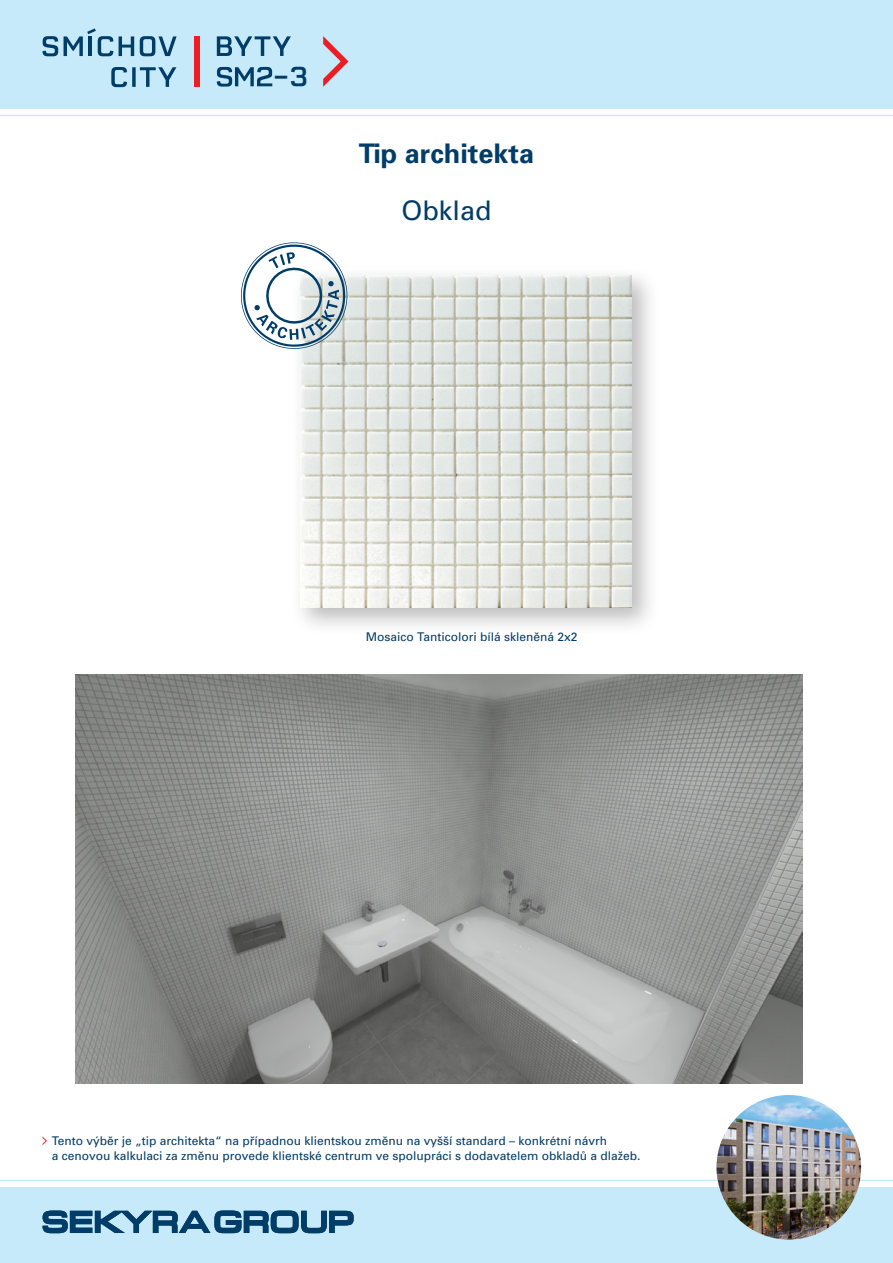
<style>
.page{position:relative;width:893px;height:1263px;background:#fff}
.page>*{position:absolute;margin:0;border:0;box-sizing:border-box;transform-origin:0 0}
.t1{font:700 27px "Univers CE";color:#003d69}
.t2{font:27px "Univers CE";color:#003d69}
.t3{font:26.7px "Erbaum";color:#003d69}
.t4{font:12px/14.4px "Univers CE";color:#003d69}
</style>
<div class="page">
<div style="left:0;top:1187px;width:893px;height:76px;background:#c6eafa"></div>
<hr style="left:0;top:1180px;width:893px;height:1px;background:#c6eafa">
<div style="left:0;top:0;width:893px;height:108px;background:#c6eafa"></div>
<hr style="left:0;top:115px;width:893px;height:1px;background:#c6eafa">
<img style="left:716px;top:1095px;width:145px;height:144px;border-radius:72px">
<svg style="left:43px;top:1210px;width:311px;height:23px"></svg>
<svg style="left:217px;top:67px;width:55px;height:20px"></svg>
<svg style="left:323px;top:36px;width:26px;height:51px"></svg>
<div style="left:194px;top:36px;width:5px;height:51px;background:#ee1d23"></div>
<svg style="left:217px;top:36px;width:74px;height:20px"></svg>
<svg style="left:111px;top:67px;width:65px;height:20px"></svg>
<svg style="left:140px;top:36px;width:37px;height:20px"></svg>
<svg style="left:119px;top:36px;width:15px;height:20px"></svg>
<svg style="left:64px;top:28px;width:49px;height:28px"></svg>
<svg style="left:43px;top:36px;width:15px;height:20px"></svg>
<div style="left:291px;top:266px;width:368px;height:369px;background:#231f20;opacity:.3"></div>
<img style="left:300px;top:276px;width:332px;height:331px">
<svg style="left:241px;top:242px;width:113px;height:113px"></svg>
<svg style="left:43px;top:1137px;width:4px;height:8px"></svg>
<img style="left:75px;top:674px;width:727px;height:409px">
<h2 class="t3" style="left:273px;top:58px;width:36px">–3</h2>
<p class="t1" style="left:359px;top:138px;width:177px">Tip architekta</p>
<p class="t2" style="left:401px;top:195px;width:92px">Obklad</p>
<p class="t4" style="left:366px;top:629px;width:213px">Mosaico Tanticolori bílá skleněná 2x2</p>
<p class="t4" style="left:52px;top:1134px;width:590px">Tento výběr je „tip architekta“ na případnou klientskou změnu na vyšší standard – konkrétní návrh<br>a cenovou kalkulaci za změnu provede klientské centrum ve spolupráci s dodavatelem obkladů a dlažeb.</p>
</div>
